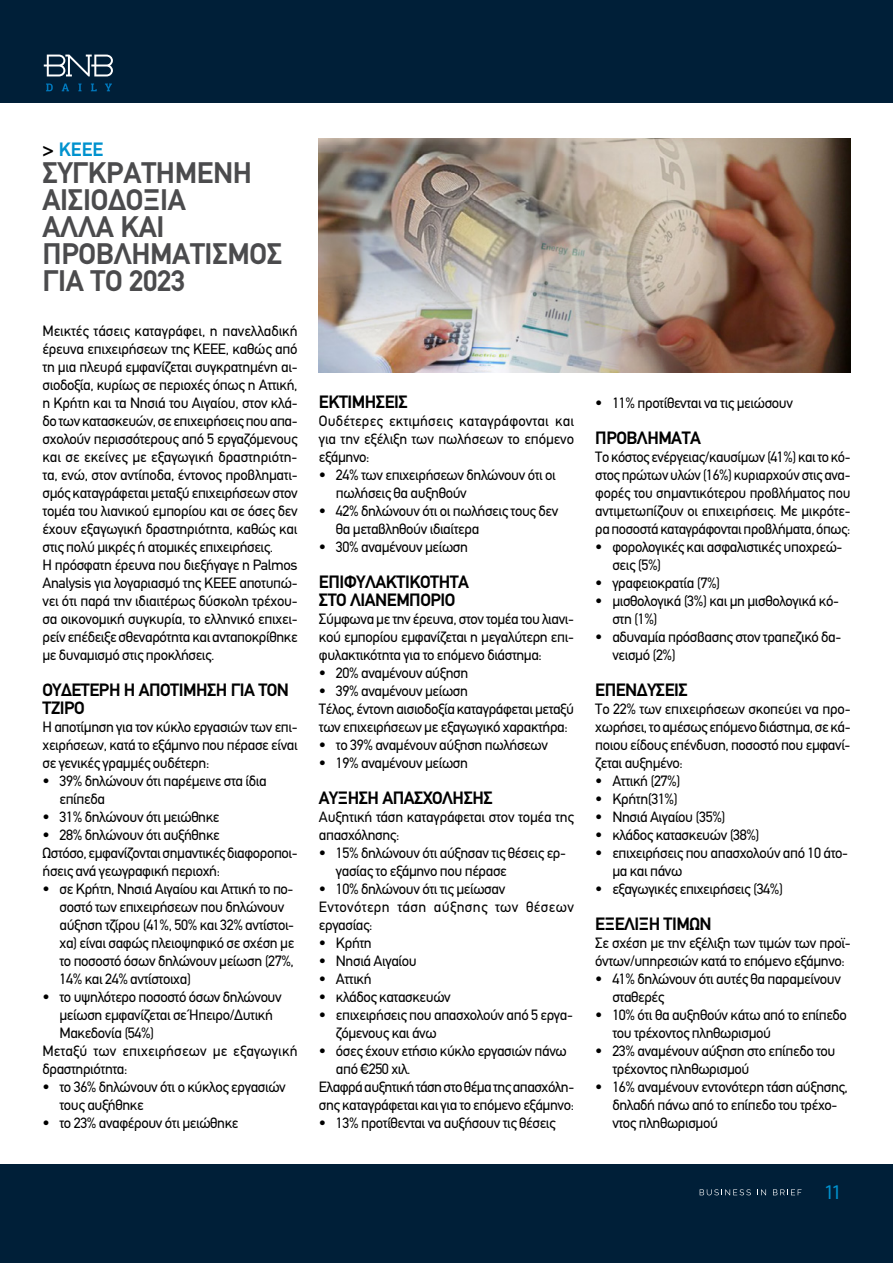
<style>
.page{position:relative;width:893px;height:1263px;background:#fff}
.page>*{position:absolute;margin:0;border:0;box-sizing:border-box;transform-origin:0 0}
.t1{font:700 30px/27px "PF Din Text";letter-spacing:-.01em;color:#4b4b4d}
.t2{font:700 19.5px "PF Din Text";color:#0092ce}
.t3{font:19.5px "CF Asty Std";color:#0092ce}
.t4{font:700 18px/18px "PF Din Text";letter-spacing:-.025em;color:#000}
.t5{font:15px/18px "PF Din Text";letter-spacing:-.025em;color:#000}
.t6{font:15px/18px "PF Din Text";color:#000}
.t7{font:15px "PF Din Text";letter-spacing:.01em;color:#000}
.s1{color:#000}
</style>
<div class="page">
<div style="left:0;top:0;width:893px;height:102px;background:#001f38"></div>
<svg style="left:46px;top:84px;width:7px;height:7px"></svg>
<svg style="left:62px;top:84px;width:7px;height:7px"></svg>
<svg style="left:78px;top:84px;width:4px;height:7px"></svg>
<svg style="left:91px;top:84px;width:6px;height:7px"></svg>
<svg style="left:105px;top:84px;width:7px;height:7px"></svg>
<svg style="left:44px;top:55px;width:69px;height:21px"></svg>
<div style="left:0;top:1164px;width:893px;height:99px;background:#001f38"></div>
<svg style="left:700px;top:1189px;width:51px;height:6px"></svg>
<svg style="left:757px;top:1189px;width:9px;height:6px"></svg>
<svg style="left:773px;top:1189px;width:28px;height:6px"></svg>
<img style="left:319px;top:138px;width:531px;height:234px">
<h2 class="t2" style="left:43px;top:138px;width:62px"><span class="s1">&gt;</span> ΚΕΕΕ</h2>
<h1 class="t1" style="left:43px;top:159px;width:241px">ΣΥΓΚΡΑΤΗΜΈΝΗ<br>ΑΙΣΙΟΔΟΞΊΑ<br>ΑΛΛΆ ΚΑΙ<br>ΠΡΟΒΛΗΜΑΤΙΣΜΌΣ<br>ΓΙΑ ΤΟ 2023</h1>
<p class="t5" style="left:43px;top:322px;width:257px">Μεικτές τάσεις καταγράφει, η πανελλαδική έρευνα επιχειρήσεων της ΚΕΕΕ, καθώς από τη μια πλευρά εμφανίζεται συγκρατημένη αι&shy;σιοδοξία, κυρίως σε περιοχές όπως η Αττική, η Κρήτη και τα Νησιά του Αιγαίου, στον κλά&shy;δο των κατασκευών, σε επιχειρήσεις που απα&shy;σχολούν περισσότερους από 5 εργαζόμενους και σε εκείνες με εξαγωγική δραστηριότη&shy;τα, ενώ, στον αντίποδα, έντονος προβληματι&shy;σμός καταγράφεται μεταξύ επιχειρήσεων στον τομέα του λιανικού εμπορίου και σε όσες δεν έχουν εξαγωγική δραστηριότητα, καθώς και στις πολύ μικρές ή ατομικές επιχειρήσεις.<br>Η πρόσφατη έρευνα που διεξήγαγε η Palmos Analysis για λογαριασμό της ΚΕΕΕ αποτυπώ&shy;νει ότι παρά την ιδιαιτέρως δύσκολη τρέχου&shy;σα οικονομική συγκυρία, το ελληνικό επιχει&shy;ρείν επέδειξε σθεναρότητα και ανταποκρίθηκε με δυναμισμό στις προκλήσεις.</p>
<p class="t4" style="left:43px;top:681px;width:248px">ΟΥΔΕΤΕΡΗ Η ΑΠΟΤΙΜΗΣΗ ΓΙΑ ΤΟΝ<br>ΤΖΙΡΟ</p>
<p class="t5" style="left:43px;top:718px;width:257px;text-align:justify">H αποτίμηση για τον κύκλο εργασιών των επι&shy;χειρήσεων, κατά το εξάμηνο που πέρασε είναι σε γενικές γραμμές ουδέτερη:</p>
<p class="t5" style="left:60px;top:772px;width:209px;text-indent:-17px">• 39% δηλώνουν ότι παρέμεινε στα ίδια επίπεδα</p>
<p class="t5" style="left:43px;top:808px;width:178px">• 31% δηλώνουν ότι μειώθηκε</p>
<p class="t5" style="left:43px;top:826px;width:257px">• 28% δηλώνουν ότι αυξήθηκε<br>Ωστόσο, εμφανίζονται σημαντικές διαφοροποι&shy;ήσεις ανά γεωγραφική περιοχή:</p>
<p class="t5" style="left:60px;top:880px;width:236px;text-indent:-17px">• σε Κρήτη, Νησιά Αιγαίου και Αττική το πο&shy;σοστό των επιχειρήσεων που δηλώνουν αύξηση τζίρου (41%, 50% και 32% αντίστοι&shy;χα) είναι σαφώς πλειοψηφικό σε σχέση με το ποσοστό όσων δηλώνουν μείωση (27%, 14% και 24% αντίστοιχα)</p>
<p class="t5" style="left:43px;top:988px;width:241px">• το υψηλότερο ποσοστό όσων δηλώνουν</p>
<p class="t5" style="left:60px;top:1006px;width:215px">μείωση εμφανίζεται σε Ήπειρο/Δυτική</p>
<p class="t5" style="left:60px;top:1024px;width:96px">Μακεδονία (54%)</p>
<p class="t7" style="left:43px;top:1042px;width:257px">Μεταξύ των επιχειρήσεων με εξαγωγική</p>
<p class="t5" style="left:43px;top:1060px;width:86px">δραστηριότητα:</p>
<p class="t5" style="left:60px;top:1078px;width:228px;text-indent:-17px">• το 36% δηλώνουν ότι ο κύκλος εργασιών τους αυξήθηκε</p>
<p class="t5" style="left:43px;top:1114px;width:197px">• το 23% αναφέρουν ότι μειώθηκε</p>
<p class="t4" style="left:319px;top:393px;width:90px">ΕΚΤΙΜΗΣΕΙΣ</p>
<p class="t5" style="left:319px;top:412px;width:257px;text-align:justify">Ουδέτερες εκτιμήσεις καταγράφονται και για την εξέλιξη των πωλήσεων το επόμενο εξάμηνο:</p>
<p class="t5" style="left:336px;top:466px;width:221px;text-indent:-17px">• 24% των επιχειρήσεων δηλώνουν ότι οι πωλήσεις θα αυξηθούν</p>
<p class="t5" style="left:336px;top:502px;width:224px;text-indent:-17px">• 42% δηλώνουν ότι οι πωλήσεις τους δεν θα μεταβληθούν ιδιαίτερα</p>
<p class="t5" style="left:319px;top:538px;width:151px">• 30% αναμένουν μείωση</p>
<p class="t4" style="left:319px;top:573px;width:152px">ΕΠΙΦΥΛΑΚΤΙΚΟΤΗΤΑ<br>ΣΤΟ ΛΙΑΝΕΜΠΟΡΙΟ</p>
<p class="t5" style="left:319px;top:610px;width:257px;text-align:justify">Σύμφωνα με την έρευνα, στον τομέα του λιανι&shy;κού εμπορίου εμφανίζεται η μεγαλύτερη επι&shy;φυλακτικότητα για το επόμενο διάστημα:</p>
<p class="t5" style="left:319px;top:664px;width:151px">• 20% αναμένουν αύξηση</p>
<p class="t5" style="left:319px;top:682px;width:257px">• 39% αναμένουν μείωση<br>Τέλος, έντονη αισιοδοξία καταγράφεται μεταξύ των επιχειρήσεων με εξαγωγικό χαρακτήρα:</p>
<p class="t5" style="left:319px;top:736px;width:230px">• το 39% αναμένουν αύξηση πωλήσεων</p>
<p class="t5" style="left:319px;top:754px;width:151px">• 19% αναμένουν μείωση</p>
<p class="t4" style="left:319px;top:789px;width:175px">ΑΥΞΗΣΗ ΑΠΑΣΧΟΛΗΣΗΣ</p>
<p class="t5" style="left:319px;top:808px;width:257px">Αυξητική τάση καταγράφεται στον τομέα της απασχόλησης:</p>
<p class="t5" style="left:336px;top:844px;width:232px;text-indent:-17px">• 15% δηλώνουν ότι αύξησαν τις θέσεις ερ&shy;γασίας το εξάμηνο που πέρασε</p>
<p class="t6" style="left:319px;top:880px;width:256px">• 10% δηλώνουν ότι τις μείωσαν<br>Εντονότερη τάση αύξησης των θέσεων εργασίας:</p>
<p class="t5" style="left:319px;top:934px;width:54px">• Κρήτη</p>
<p class="t5" style="left:319px;top:952px;width:99px">• Νησιά Αιγαίου</p>
<p class="t5" style="left:319px;top:970px;width:54px">• Αττική</p>
<p class="t5" style="left:319px;top:988px;width:133px">• κλάδος κατασκευών</p>
<p class="t5" style="left:336px;top:1006px;width:239px;text-indent:-17px">• επιχειρήσεις που απασχολούν από 5 εργα&shy;ζόμενους και άνω</p>
<p class="t5" style="left:319px;top:1042px;width:249px">• όσες έχουν ετήσιο κύκλο εργασιών πάνω</p>
<p class="t5" style="left:336px;top:1060px;width:76px">από €250 χιλ.</p>
<p class="t5" style="left:319px;top:1078px;width:257px">Ελαφρά αυξητική τάση στο θέμα της απασχόλη-</p>
<p class="t5" style="left:319px;top:1096px;width:257px">σης καταγράφεται και για το επόμενο εξάμηνο:</p>
<p class="t5" style="left:319px;top:1114px;width:238px">• 13% προτίθενται να αυξήσουν τις θέσεις</p>
<p class="t5" style="left:595px;top:394px;width:199px">• 11% προτίθενται να τις μειώσουν</p>
<p class="t4" style="left:595px;top:429px;width:107px">ΠΡΟΒΛΗΜΑΤΑ</p>
<p class="t5" style="left:595px;top:448px;width:257px;text-align:justify">Το κόστος ενέργειας/καυσίμων (41%) και το κό&shy;στος πρώτων υλών (16%) κυριαρχούν στις ανα&shy;φορές του σημαντικότερου προβλήματος που αντιμετωπίζουν οι επιχειρήσεις. Με μικρότε&shy;ρα ποσοστά καταγράφονται προβλήματα, όπως:</p>
<p class="t5" style="left:612px;top:538px;width:232px;text-indent:-17px">• φορολογικές και ασφαλιστικές υποχρεώ&shy;σεις (5%)</p>
<p class="t5" style="left:595px;top:574px;width:126px">• γραφειοκρατία (7%)</p>
<p class="t5" style="left:612px;top:592px;width:228px;text-indent:-17px">• μισθολογικά (3%) και μη μισθολογικά κό&shy;στη (1%)</p>
<p class="t5" style="left:612px;top:628px;width:230px;text-indent:-17px">• αδυναμία πρόσβασης στον τραπεζικό δα&shy;νεισμό (2%)</p>
<p class="t4" style="left:595px;top:681px;width:94px">ΕΠΕΝΔΥΣΕΙΣ</p>
<p class="t5" style="left:595px;top:700px;width:257px;text-align:justify">Το 22% των επιχειρήσεων σκοπεύει να προ&shy;χωρήσει, το αμέσως επόμενο διάστημα, σε κά&shy;ποιου είδους επένδυση, ποσοστό που εμφανί&shy;ζεται αυξημένο:</p>
<p class="t5" style="left:595px;top:772px;width:86px">• Αττική (27%)</p>
<p class="t5" style="left:595px;top:790px;width:84px">• Κρήτη(31%)</p>
<p class="t5" style="left:595px;top:808px;width:132px">• Νησιά Αιγαίου (35%)</p>
<p class="t5" style="left:595px;top:826px;width:166px">• κλάδος κατασκευών (38%)</p>
<p class="t5" style="left:612px;top:844px;width:237px;text-indent:-17px">• επιχειρήσεις που απασχολούν από 10 άτο&shy;μα και πάνω</p>
<p class="t5" style="left:595px;top:880px;width:189px">• εξαγωγικές επιχειρήσεις (34%)</p>
<p class="t4" style="left:595px;top:915px;width:118px">ΕΞΕΛΙΞΗ ΤΙΜΩΝ</p>
<p class="t5" style="left:595px;top:934px;width:257px">Σε σχέση με την εξέλιξη των τιμών των προϊ&shy;όντων/υπηρεσιών κατά το επόμενο εξάμηνο:</p>
<p class="t5" style="left:612px;top:970px;width:230px;text-indent:-17px">• 41% δηλώνουν ότι αυτές θα παραμείνουν σταθερές</p>
<p class="t5" style="left:612px;top:1006px;width:236px;text-indent:-17px">• 10% ότι θα αυξηθούν κάτω από το επίπεδο του τρέχοντος πληθωρισμού</p>
<p class="t5" style="left:612px;top:1042px;width:225px;text-indent:-17px">• 23% αναμένουν αύξηση στο επίπεδο του τρέχοντος πληθωρισμού</p>
<p class="t5" style="left:612px;top:1078px;width:237px;text-indent:-17px">• 16% αναμένουν εντονότερη τάση αύξησης, δηλαδή πάνω από το επίπεδο του τρέχο&shy;ντος πληθωρισμού</p>
<h2 class="t3" style="left:825px;top:1181px;width:16px">11</h2>
</div>
